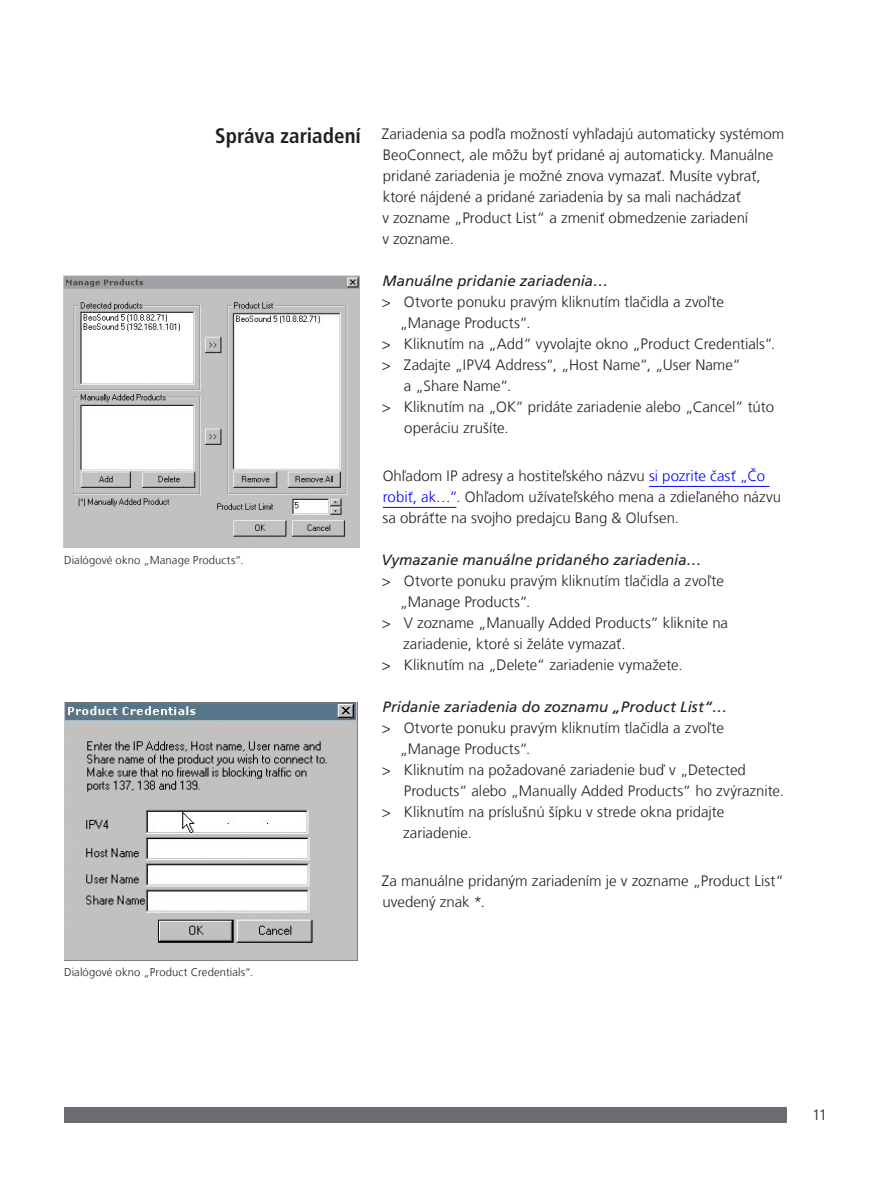
<style>
.page{position:relative;width:893px;height:1188px;background:#fff}
.page>*{position:absolute;margin:0;border:0;box-sizing:border-box;transform-origin:0 0}
.t1{font:300 15px/21px "Frutiger LT Com";color:#231f20}
.t2{font:italic 15px "Frutiger LT Com";color:#231f20}
.t3{font:300 15px "Frutiger";color:#231f20}
.t4{font:300 11.25px "Frutiger LT Com";letter-spacing:.01em;color:#231f20}
.s1{font-weight:700;font-stretch:condensed;font-size:21px}
.s2{color:#00f}
</style>
<div class="page">
<div style="left:64px;top:1107px;width:723px;height:15px;background:#6c6d70"></div>
<hr style="left:649px;top:486px;width:120px;height:1px;background:#00f">
<hr style="left:383px;top:507px;width:73px;height:1px;background:#00f">
<img style="left:64px;top:276px;width:296px;height:272px">
<img style="left:64px;top:703px;width:293px;height:257px">
<p class="t1" style="left:382px;top:124px;width:403px;text-indent:-167px"><span class="s1">Správa zariadení</span> Zariadenia sa podľa možností vyhľadajú automaticky systémom BeoConnect, ale môžu byť pridané aj automaticky. Manuálne pridané zariadenia je možné znova vymazať. Musíte vybrať, ktoré nájdené a pridané zariadenia by sa mali nachádzať<br>v zozname „Product List“ a zmeniť obmedzenie zariadení<br>v zozname.</p>
<p class="t2" style="left:383px;top:272px;width:227px">Manuálne pridanie zariadenia…</p>
<p class="t1" style="left:382px;top:292px;width:343px">&gt; Otvorte ponuku pravým kliknutím tlačidla a zvoľte</p>
<p class="t1" style="left:400px;top:313px;width:132px">„Manage Products“.</p>
<p class="t1" style="left:382px;top:334px;width:395px">&gt; Kliknutím na „Add“ vyvolajte okno „Product Credentials“.</p>
<p class="t1" style="left:382px;top:355px;width:360px">&gt; Zadajte „IPV4 Address“, „Host Name“, „User Name“</p>
<p class="t1" style="left:404px;top:376px;width:109px">a „Share Name“.</p>
<p class="t1" style="left:382px;top:397px;width:394px">&gt; Kliknutím na „OK“ pridáte zariadenie alebo „Cancel“ túto</p>
<p class="t1" style="left:404px;top:418px;width:106px">operáciu zrušíte.</p>
<p class="t1" style="left:382px;top:466px;width:400px">Ohľadom IP adresy a hostiteľského názvu <span class="s2">si pozrite časť „Čo robiť, ak…“</span>. Ohľadom užívateľského mena a zdieľaného názvu sa obráťte na svojho predajcu Bang &amp; Olufsen.</p>
<p class="t2" style="left:381px;top:551px;width:322px">Vymazanie manuálne pridaného zariadenia…</p>
<p class="t1" style="left:382px;top:571px;width:343px">&gt; Otvorte ponuku pravým kliknutím tlačidla a zvoľte</p>
<p class="t1" style="left:400px;top:592px;width:132px">„Manage Products“.</p>
<p class="t1" style="left:382px;top:613px;width:348px">&gt; V zozname „Manually Added Products“ kliknite na</p>
<p class="t1" style="left:403px;top:634px;width:224px">zariadenie, ktoré si želáte vymazať.</p>
<p class="t1" style="left:382px;top:655px;width:302px">&gt; Kliknutím na „Delete“ zariadenie vymažete.</p>
<p class="t2" style="left:383px;top:698px;width:346px">Pridanie zariadenia do zoznamu „Product List“…</p>
<p class="t1" style="left:382px;top:718px;width:343px">&gt; Otvorte ponuku pravým kliknutím tlačidla a zvoľte</p>
<p class="t1" style="left:400px;top:739px;width:132px">„Manage Products“.</p>
<p class="t1" style="left:382px;top:760px;width:366px">&gt; Kliknutím na požadované zariadenie buď v „Detected</p>
<p class="t1" style="left:404px;top:781px;width:382px">Products“ alebo „Manually Added Products“ ho zvýraznite.</p>
<p class="t1" style="left:382px;top:802px;width:344px">&gt; Kliknutím na príslušnú šípku v strede okna pridajte</p>
<p class="t1" style="left:403px;top:823px;width:70px">zariadenie.</p>
<p class="t1" style="left:382px;top:871px;width:403px">Za manuálne pridaným zariadením je v zozname „Product List“ uvedený znak *.</p>
<p class="t4" style="left:64px;top:553px;width:181px">Dialógové okno „Manage Products“.</p>
<p class="t4" style="left:64px;top:965px;width:191px">Dialógové okno „Product Credentials“.</p>
<p class="t3" style="left:812px;top:1107px;width:17px">11</p>
</div>
